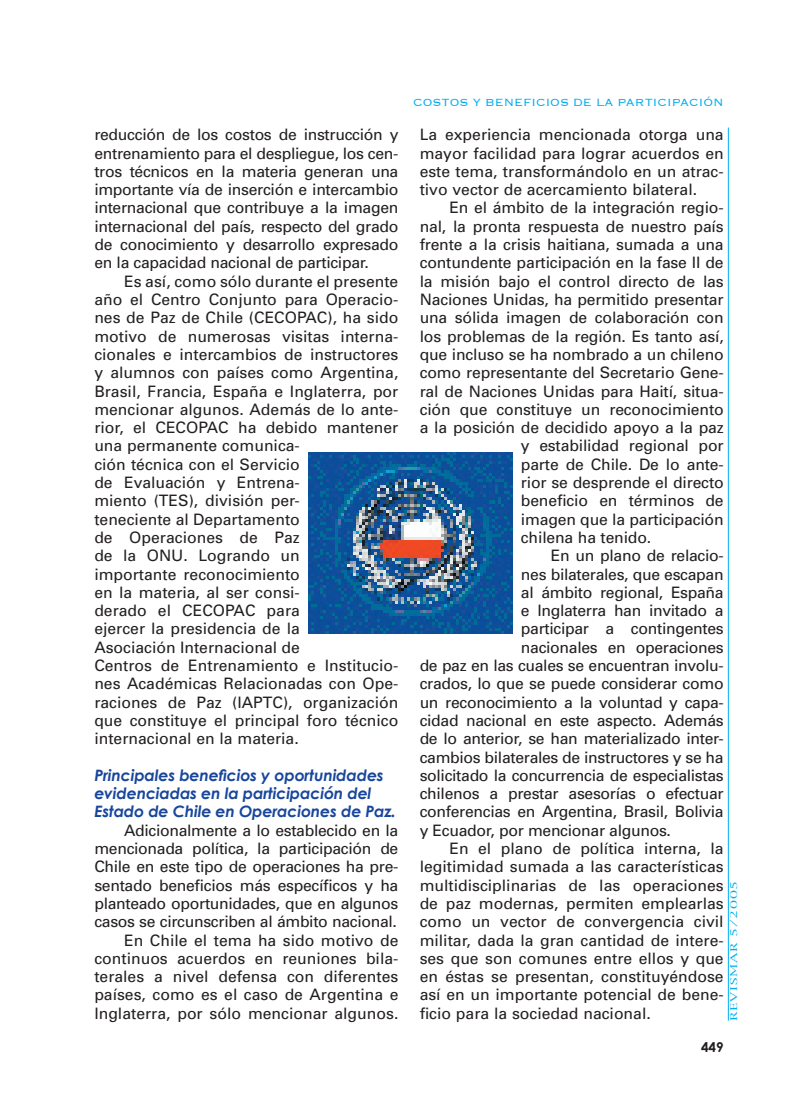
<style>
.page{position:relative;width:806px;height:1119px;background:#fff}
.page>*{position:absolute;margin:0;border:0;box-sizing:border-box;transform-origin:0 0}
.t1{font:15.75px/18.3px "Univers";letter-spacing:-.01em;color:#231f20;text-align:justify}
.t2{font:italic 700 15.75px/18.3px "Century Gothic";letter-spacing:-.01em;color:#18469d}
.t3{font:300 13.5px "Copperplate";color:#00aeef}
.t4{font:700 13.5px "Century Gothic";color:#231f20}
.t5{font:9px "New York";letter-spacing:.05em;color:#00aeef;scale:1.5 1}
</style>
<div class="page">
<hr style="left:728px;top:128px;width:1px;height:892px;background:#00aeef">
<img style="left:308px;top:452px;width:204px;height:181px">
<p class="t1" style="left:94px;top:126px;width:306px">reducción de los costos de instrucción y entrenamiento para el despliegue, los cen&shy;tros técnicos en la materia generan una importante vía de inserción e intercambio internacional que contribuye a la imagen internacional del país, respecto del grado de conocimiento y desarrollo expresado en la capacidad nacional de participar.</p>
<p class="t1" style="left:94px;top:272px;width:306px;text-align:left;text-indent:30px">Es así, como sólo durante el presente año el Centro Conjunto para Operacio&shy;nes de Paz de Chile (CECOPAC), ha sido motivo de numerosas visitas interna&shy;cionales e intercambios de instructores y alumnos con países como Argentina,<br>Brasil, Francia, España e Inglaterra, por mencionar algunos. Además de lo ante&shy;rior, el CECOPAC ha debido mantener una permanente comunica-<br>ción técnica con el Servicio<br>de Evaluación y Entrena-<br>miento (TES), división per-<br>teneciente al Departamento<br>de Operaciones de Paz<br>de la ONU. Logrando un<br>importante reconocimiento<br>en la materia, al ser consi-<br>derado el CECOPAC para<br>ejercer la presidencia de la<br>Asociación Internacional de<br>Centros de Entrenamiento e Institucio&shy;nes Académicas Relacionadas con Ope&shy;raciones de Paz (IAPTC), organización que constituye el principal foro técnico internacional en la materia.</p>
<p class="t2" style="left:94px;top:765px;width:303px">Principales beneficios y oportunidades evidenciadas en la participación del<br>Estado de Chile en Operaciones de Paz.</p>
<p class="t1" style="left:94px;top:821px;width:306px;text-align:right">Adicionalmente a lo establecido en la mencionada política, la participación de Chile en este tipo de operaciones ha pre&shy;sentado beneficios más específicos y ha planteado oportunidades, que en algunos casos se circunscriben al ámbito nacional.<br>En Chile el tema ha sido motivo de continuos acuerdos en reuniones bila&shy;terales a nivel defensa con diferentes países, como es el caso de Argentina e Inglaterra, por sólo mencionar algunos.</p>
<p class="t3" style="left:413px;top:93px;width:312px">COSTOS Y BENEFICIOS DE LA PARTICIPACIÓN</p>
<p class="t1" style="left:420px;top:126px;width:306px">La experiencia mencionada otorga una mayor facilidad para lograr acuerdos en este tema, transformándolo en un atrac&shy;tivo vector de acercamiento bilateral.</p>
<p class="t1" style="left:449px;top:199px;width:276px">En el ámbito de la integración regio-</p>
<p class="t1" style="left:420px;top:217px;width:305px">nal, la pronta respuesta de nuestro país</p>
<p class="t1" style="left:420px;top:236px;width:305px">frente a la crisis haitiana, sumada a una</p>
<p class="t1" style="left:420px;top:254px;width:305px">contundente participación en la fase II de</p>
<p class="t1" style="left:420px;top:272px;width:305px">la misión bajo el control directo de las</p>
<p class="t1" style="left:420px;top:290px;width:305px">Naciones Unidas, ha permitido presentar</p>
<p class="t1" style="left:420px;top:309px;width:306px">una sólida imagen de colaboración con</p>
<p class="t1" style="left:420px;top:327px;width:306px">los problemas de la región. Es tanto así,</p>
<p class="t1" style="left:420px;top:345px;width:306px">que incluso se ha nombrado a un chileno</p>
<p class="t1" style="left:420px;top:364px;width:306px">como representante del Secretario Gene-</p>
<p class="t1" style="left:420px;top:382px;width:306px">ral de Naciones Unidas para Haití, situa-</p>
<p class="t1" style="left:420px;top:400px;width:306px">ción que constituye un reconocimiento</p>
<p class="t1" style="left:420px;top:419px;width:306px">a la posición de decidido apoyo a la paz</p>
<p class="t1" style="left:521px;top:437px;width:204px">y estabilidad regional por</p>
<p class="t1" style="left:521px;top:455px;width:204px">parte de Chile. De lo ante-</p>
<p class="t1" style="left:521px;top:473px;width:204px">rior se desprende el directo</p>
<p class="t1" style="left:521px;top:492px;width:204px">beneficio en términos de</p>
<p class="t1" style="left:521px;top:510px;width:204px">imagen que la participación</p>
<p class="t1" style="left:521px;top:528px;width:132px">chilena ha tenido.</p>
<p class="t1" style="left:551px;top:547px;width:175px">En un plano de relacio-</p>
<p class="t1" style="left:521px;top:565px;width:204px">nes bilaterales, que escapan</p>
<p class="t1" style="left:521px;top:583px;width:204px">al ámbito regional, España</p>
<p class="t1" style="left:521px;top:602px;width:204px">e Inglaterra han invitado a</p>
<p class="t1" style="left:521px;top:620px;width:204px">participar a contingentes</p>
<p class="t1" style="left:521px;top:638px;width:204px">nacionales en operaciones</p>
<p class="t1" style="left:420px;top:656px;width:306px">de paz en las cuales se encuentran involu-</p>
<p class="t1" style="left:420px;top:675px;width:305px">crados, lo que se puede considerar como</p>
<p class="t1" style="left:420px;top:693px;width:306px">un reconocimiento a la voluntad y capa-</p>
<p class="t1" style="left:420px;top:711px;width:306px">cidad nacional en este aspecto. Además</p>
<p class="t1" style="left:420px;top:730px;width:306px">de lo anterior, se han materializado inter-</p>
<p class="t1" style="left:420px;top:748px;width:305px">cambios bilaterales de instructores y se ha</p>
<p class="t1" style="left:420px;top:766px;width:306px">solicitado la concurrencia de especialistas</p>
<p class="t1" style="left:420px;top:785px;width:305px">chilenos a prestar asesorías o efectuar</p>
<p class="t1" style="left:420px;top:803px;width:306px">conferencias en Argentina, Brasil, Bolivia</p>
<p class="t1" style="left:420px;top:821px;width:253px">y Ecuador, por mencionar algunos.</p>
<p class="t1" style="left:449px;top:839px;width:276px">En el plano de política interna, la</p>
<p class="t1" style="left:420px;top:858px;width:306px">legitimidad sumada a las características</p>
<p class="t1" style="left:420px;top:876px;width:306px">multidisciplinarias de las operaciones</p>
<p class="t1" style="left:420px;top:894px;width:306px">de paz modernas, permiten emplearlas</p>
<p class="t1" style="left:420px;top:913px;width:305px">como un vector de convergencia civil</p>
<p class="t1" style="left:420px;top:931px;width:306px">militar, dada la gran cantidad de intere-</p>
<p class="t1" style="left:420px;top:949px;width:306px">ses que son comunes entre ellos y que</p>
<p class="t1" style="left:420px;top:968px;width:306px">en éstas se presentan, constituyéndose</p>
<p class="t1" style="left:420px;top:986px;width:306px">así en un importante potencial de bene-</p>
<p class="t1" style="left:420px;top:1004px;width:233px">ficio para la sociedad nacional.</p>
<p class="t5" style="left:728px;top:1020px;width:95px;rotate:-90deg">REVISMAR 5/2005</p>
<p class="t4" style="left:701px;top:1038px;width:24px">449</p>
</div>
